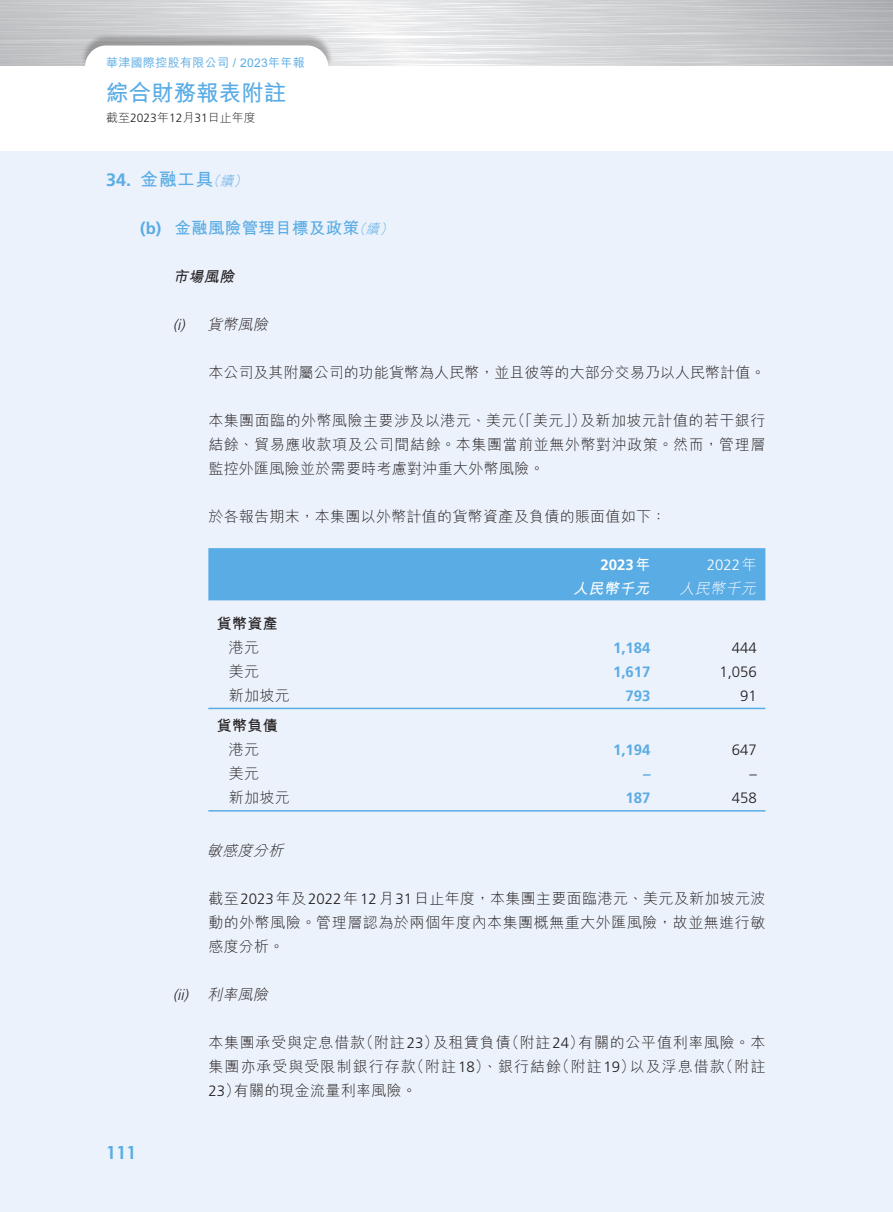
<style>
.page{position:relative;width:893px;height:1212px;background:#fff}
.page>*{position:absolute;margin:0;border:0;box-sizing:border-box;transform-origin:0 0}
.t1{font:700 22.5px "M Hei HK";color:#5aace5}
.t2{font:700 18px "M Hei HK";color:#5aace5}
.t3{font:700 18px "Century Gothic";color:#5aace5}
.t4{font:700 18px "Frutiger LT Std";color:#5aace5}
.t5{font:700 16.5px "M Hei HK";letter-spacing:.02em;color:#5aace5}
.t6{font:700 16.5px "Frutiger LT Std";color:#5aace5}
.t7{font:300 15px/24px "M Hei HK";letter-spacing:.03em;color:#231f20}
.t8{font:300 15px "M Hei HK";letter-spacing:.005em;color:#231f20}
.t9{font:300 15px/24px "M Hei HK";letter-spacing:.07em;color:#231f20;text-align:right}
.t10{font:700 15px "Frutiger LT Std";color:#5aace5}
.t11{font:300 15px "M Hei HK";letter-spacing:.05em;color:#231f20}
.t12{font:300 15px "Frutiger LT Std";color:#231f20}
.t13{font:italic 300 15px "M Hei HK";color:#231f20}
.t14{font:700 15px "M Hei HK";letter-spacing:.02em;color:#231f20}
.t15{font:italic 300 15px "Frutiger LT Std";color:#231f20}
.t16{font:300 15px "Frutiger LT Std";color:#fff}
.t17{font:700 15px "Frutiger LT Std";color:#fff}
.t18{font:italic 300 15px "M Hei HK";color:#fff}
.t19{font:italic 700 15px "M Hei HK";color:#fff}
.t20{font:italic 700 15px "M Hei HK";color:#231f20}
.t21{font:italic 300 13.5px "M Hei HK";color:#5aace5}
.t22{font:500 12px "M Hei HK";letter-spacing:.025em;color:#5aace5}
.t23{font:300 12px "M Hei HK";color:#231f20}
.s1{font-family:"Frutiger LT Std"}
.s2{font-family:"M Hei HK"}
</style>
<div class="page">
<div style="left:0;top:151px;width:893px;height:1061px;background:#ecf2fb"></div>
<div style="left:80px;top:32px;width:253px;height:35px;background:#231f20;opacity:.3"></div>
<svg style="left:85px;top:45px;width:243px;height:22px"></svg>
<div style="left:208px;top:548px;width:557px;height:52px;background:#5aace5"></div>
<hr style="left:208px;top:708px;width:345px;height:1px;background:#5aace5">
<hr style="left:553px;top:708px;width:106px;height:1px;background:#5aace5">
<hr style="left:659px;top:708px;width:106px;height:1px;background:#5aace5">
<hr style="left:208px;top:810px;width:345px;height:1px;background:#5aace5">
<hr style="left:553px;top:810px;width:106px;height:1px;background:#5aace5">
<hr style="left:659px;top:810px;width:106px;height:1px;background:#5aace5">
<p class="t22" style="left:106px;top:54px;width:200px">華津國際控股有限公司 / 2023年年報</p>
<h1 class="t1" style="left:106px;top:77px;width:181px">綜合財務報表附註</h1>
<p class="t23" style="left:106px;top:111px;width:151px">截至<span class="s1">2023</span>年<span class="s1">12</span>月<span class="s1">31</span>日止年度</p>
<p class="t4" style="left:106px;top:169px;width:27px">34.</p>
<p class="t2" style="left:140px;top:166px;width:75px">金融工具</p>
<p class="t21" style="left:220px;top:174px;width:18px">續</p>
<p class="t21" style="left:207px;top:174px;width:18px">（</p>
<p class="t21" style="left:234px;top:174px;width:18px">(</p>
<p class="t6" style="left:140px;top:219px;width:23px">b( )</p>
<p class="t5" style="left:174px;top:216px;width:186px">金融風險管理目標及政策</p>
<p class="t21" style="left:366px;top:222px;width:18px">續</p>
<p class="t21" style="left:352px;top:222px;width:18px">（</p>
<p class="t21" style="left:379px;top:222px;width:18px">(</p>
<p class="t20" style="left:173px;top:266px;width:66px">市場風險</p>
<p class="t13" style="left:207px;top:317px;width:66px">貨幣風險</p>
<p class="t15" style="left:173px;top:316px;width:17px">)i(</p>
<p class="t15" style="left:173px;top:986px;width:16px">i i(</p>
<p class="t15" style="left:184px;top:986px;width:9px">)</p>
<p class="t8" style="left:208px;top:365px;width:558px">本公司及其附屬公司的功能貨幣為人民幣，並且彼等的大部分交易乃以人民幣計值。</p>
<p class="t7" style="left:580px;top:408px;width:187px">及新加坡元計值的若干銀行</p>
<p class="t7" style="left:208px;top:408px;width:558px">本集團面臨的外幣風險主要涉及以港元、美元<br>結餘、貿易應收款項及公司間結餘。本集團當前並無外幣對沖政策。然而，管理層監控外匯風險並於需要時考慮對沖重大外幣風險。</p>
<p class="t7" style="left:208px;top:504px;width:459px">於各報告期末，本集團以外幣計值的貨幣資產及負債的賬面值如下：</p>
<p class="t16" style="left:707px;top:556px;width:52px">2022 <span class="s2">年</span></p>
<p class="t7" style="left:510px;top:408px;width:77px">（「美元」）</p>
<p class="t17" style="left:600px;top:556px;width:52px">2023<span class="s2">年</span></p>
<p class="t14" style="left:217px;top:612px;width:62px">貨幣資產</p>
<p class="t7" style="left:229px;top:635px;width:32px">港元</p>
<p class="t7" style="left:229px;top:659px;width:32px">美元</p>
<p class="t7" style="left:229px;top:683px;width:62px">新加坡元</p>
<p class="t14" style="left:217px;top:715px;width:62px">貨幣負債</p>
<p class="t7" style="left:229px;top:737px;width:32px">港元</p>
<p class="t7" style="left:229px;top:761px;width:32px">美元</p>
<p class="t19" style="left:573px;top:578px;width:82px">人民幣千元</p>
<p class="t18" style="left:679px;top:581px;width:81px">人民幣千元</p>
<p class="t10" style="left:613px;top:639px;width:39px">1,184</p>
<p class="t12" style="left:732px;top:639px;width:27px">444</p>
<p class="t10" style="left:613px;top:663px;width:39px">1,617</p>
<p class="t12" style="left:719px;top:663px;width:39px">1,056</p>
<p class="t10" style="left:626px;top:687px;width:27px">793</p>
<p class="t12" style="left:740px;top:687px;width:18px">91</p>
<p class="t10" style="left:613px;top:741px;width:39px">1,194</p>
<p class="t12" style="left:732px;top:742px;width:27px">647</p>
<p class="t10" style="left:643px;top:765px;width:9px">–</p>
<p class="t12" style="left:749px;top:766px;width:9px">–</p>
<p class="t7" style="left:229px;top:785px;width:62px">新加坡元</p>
<p class="t13" style="left:207px;top:842px;width:82px">敏感度分析</p>
<p class="t7" style="left:208px;top:886px;width:559px;text-align:justify">截至<span class="s1">2023</span>年及<span class="s1">2022</span>年<span class="s1">12</span>月<span class="s1">31</span>日止年度，本集團主要面臨港元、美元及新加坡元波動的外幣風險。管理層認為於兩個年度內本集團概無重大外匯風險，故並無進行敏感度分析。</p>
<p class="t13" style="left:207px;top:986px;width:66px">利率風險</p>
<p class="t10" style="left:626px;top:789px;width:27px">187</p>
<p class="t12" style="left:732px;top:790px;width:27px">458</p>
<p class="t7" style="left:359px;top:1030px;width:81px">（附註<span class="s1">23</span>）</p>
<p class="t7" style="left:504px;top:1030px;width:81px">（附註<span class="s1">24</span>）</p>
<p class="t11" style="left:578px;top:1034px;width:189px">有關的公平值利率風險。本</p>
<p class="t11" style="left:208px;top:1034px;width:158px">本集團承受與定息借款</p>
<p class="t7" style="left:433px;top:1030px;width:79px">及租賃負債</p>
<p class="t7" style="left:409px;top:1054px;width:153px">（附註<span class="s1">18</span>）、銀行結餘</p>
<p class="t7" style="left:555px;top:1054px;width:82px">（附註<span class="s1">19</span>）</p>
<p class="t7" style="left:719px;top:1054px;width:48px">（附註</p>
<p class="t9" style="left:208px;top:1054px;width:210px">集團亦承受與受限制銀行存款有關的現金流量利率風險。</p>
<p class="t7" style="left:630px;top:1054px;width:97px">以及浮息借款</p>
<p class="t12" style="left:208px;top:1082px;width:33px">23<span class="s2">）</span></p>
<p class="t3" style="left:106px;top:1138px;width:32px">111</p>
</div>
